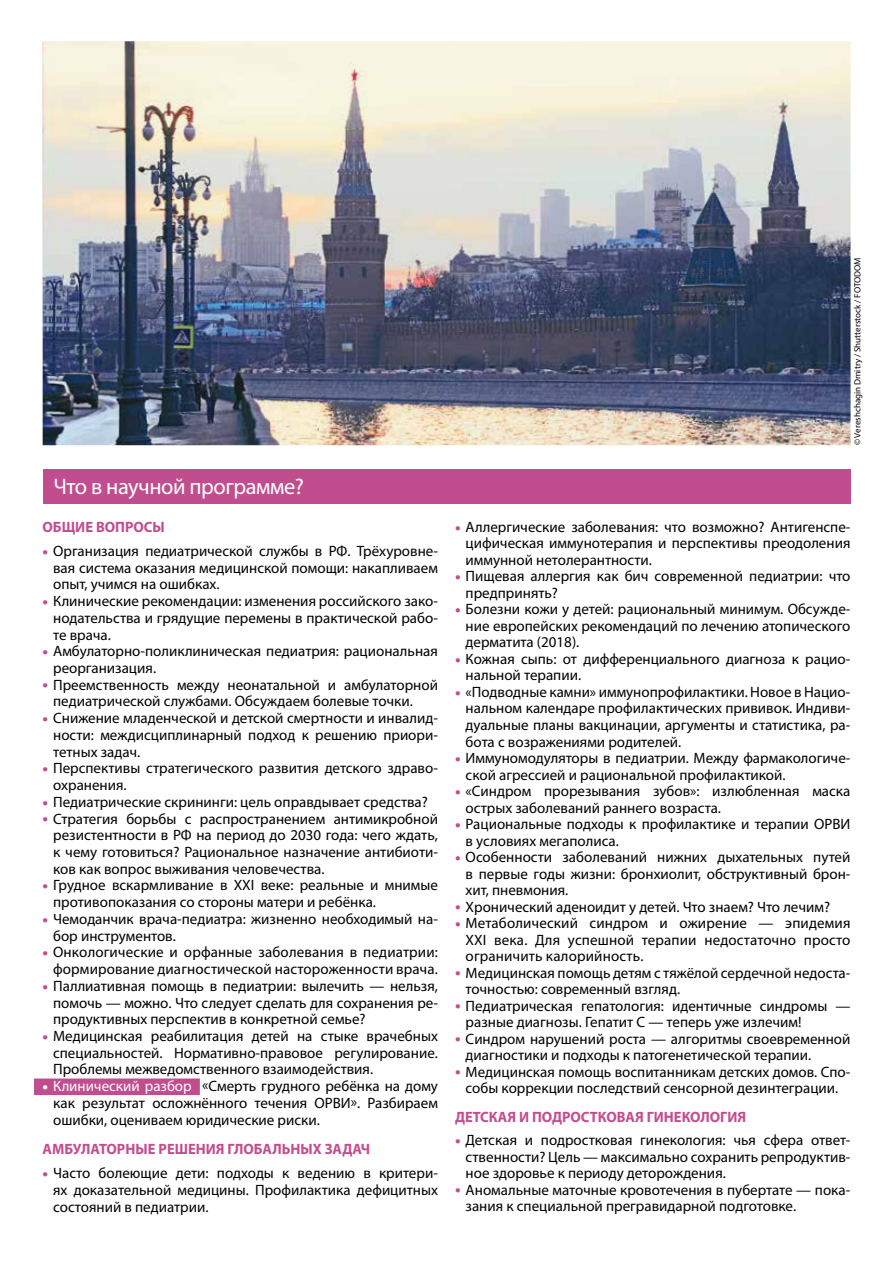
<style>
.page{position:relative;width:893px;height:1263px;background:#fff}
.page>*{position:absolute;margin:0;border:0;box-sizing:border-box;transform-origin:0 0}
.t1{font:22.5px "Myriad Pro";letter-spacing:-.02em;color:#fff}
.t2{font:15px/16.5px "Myriad Pro";color:#000;text-align:justify}
.t3{font:700 15px "Myriad Pro";color:#c24d8e}
.t4{font:9px "Myriad Pro";color:#000}
.s1{font-weight:600;font-size:18px;color:#c24d8e}
.s2{font-weight:600;font-size:18px;color:#fff}
.s3{color:#fff}
</style>
<div class="page">
<div style="left:43px;top:470px;width:807px;height:34px;background:#c24d8e"></div>
<div style="left:34px;top:1078px;width:166px;height:17px;background:#c24d8e"></div>
<img style="left:43px;top:41px;width:808px;height:404px">
<h1 class="t1" style="left:54px;top:473px;width:252px">Что в научной программе?</h1>
<p class="t3" style="left:43px;top:517px;width:124px">ОБЩИЕ ВОПРОСЫ</p>
<p class="t2" style="left:53px;top:542px;width:386px;text-indent:-11px"><span class="s1">•</span> Организация педиатрической службы в РФ. Трёхуровне&shy;вая система оказания медицинской помощи: накапливаем опыт, учимся на ошибках.</p>
<p class="t2" style="left:53px;top:592px;width:386px;text-indent:-11px"><span class="s1">•</span> Клинические рекомендации: изменения российского зако&shy;нодательства и грядущие перемены в практической рабо&shy;те врача.</p>
<p class="t2" style="left:53px;top:643px;width:386px;text-indent:-11px"><span class="s1">•</span> Амбулаторно-поликлиническая педиатрия: рациональная реорганизация.</p>
<p class="t2" style="left:53px;top:676px;width:386px;text-indent:-11px"><span class="s1">•</span> Преемственность между неонатальной и амбулаторной педиатрической службами. Обсуждаем болевые точки.</p>
<p class="t2" style="left:53px;top:710px;width:386px;text-indent:-11px"><span class="s1">•</span> Снижение младенческой и детской смертности и инвалид&shy;ности: междисциплинарный подход к решению приори&shy;тетных задач.</p>
<p class="t2" style="left:53px;top:760px;width:386px;text-indent:-11px"><span class="s1">•</span> Перспективы стратегического развития детского здраво&shy;охранения.</p>
<p class="t2" style="left:43px;top:793px;width:387px"><span class="s1">•</span> Педиатрические скрининги: цель оправдывает средства?</p>
<p class="t2" style="left:53px;top:810px;width:386px;text-indent:-11px"><span class="s1">•</span> Стратегия борьбы с распространением антимикробной резистентности в РФ на период до 2030 года: чего ждать, к чему готовиться? Рациональное назначение антибиоти&shy;ков как вопрос выживания человечества.</p>
<p class="t2" style="left:53px;top:877px;width:386px;text-indent:-11px"><span class="s1">•</span> Грудное вскармливание в XXI веке: реальные и мнимые противопоказания со стороны матери и ребёнка.</p>
<p class="t2" style="left:53px;top:910px;width:386px;text-indent:-11px"><span class="s1">•</span> Чемоданчик врача-педиатра: жизненно необходимый на&shy;бор инструментов.</p>
<p class="t2" style="left:43px;top:944px;width:397px;text-align:right"><span class="s1">•</span> Онкологические и орфанные заболевания в педиатрии: формирование диагностической настороженности врача.</p>
<p class="t2" style="left:53px;top:977px;width:386px;text-indent:-11px"><span class="s1">•</span> Паллиативная помощь в педиатрии: вылечить — нельзя, помочь — можно. Что следует сделать для сохранения ре&shy;продуктивных перспектив в конкретной семье?</p>
<p class="t2" style="left:53px;top:1027px;width:386px;text-indent:-11px"><span class="s1">•</span> Медицинская реабилитация детей на стыке врачебных специальностей. Нормативно-правовое регулирование.<br>Проблемы межведомственного взаимодействия.</p>
<p class="t2" style="left:53px;top:1077px;width:386px;text-indent:-11px"><span class="s2">•</span> <span class="s3">Клинический разбор</span> «Смерть грудного ребёнка на дому как результат осложнённого течения ОРВИ». Разбираем ошибки, оцениваем юридические риски.</p>
<p class="t3" style="left:43px;top:1139px;width:329px">АМБУЛАТОРНЫЕ РЕШЕНИЯ ГЛОБАЛЬНЫХ ЗАДАЧ</p>
<p class="t2" style="left:53px;top:1164px;width:386px;text-indent:-11px"><span class="s1">•</span> Часто болеющие дети: подходы к ведению в критери&shy;ях доказательной медицины. Профилактика дефицитных состояний в педиатрии.</p>
<p class="t4" style="left:852px;top:445px;width:189px;rotate:-90deg">© Vereshchagin Dmitry / Shutterstock / FOTODOM</p>
<p class="t2" style="left:466px;top:518px;width:386px;text-indent:-11px"><span class="s1">•</span> Аллергические заболевания: что возможно? Антигенспе&shy;цифическая иммунотерапия и перспективы преодоления иммунной нетолерантности.</p>
<p class="t2" style="left:466px;top:568px;width:386px;text-indent:-11px"><span class="s1">•</span> Пищевая аллергия как бич современной педиатрии: что предпринять?</p>
<p class="t2" style="left:466px;top:601px;width:386px;text-indent:-11px"><span class="s1">•</span> Болезни кожи у детей: рациональный минимум. Обсужде&shy;ние европейских рекомендаций по лечению атопического дерматита (2018).</p>
<p class="t2" style="left:466px;top:650px;width:386px;text-indent:-11px"><span class="s1">•</span> Кожная сыпь: от дифференциального диагноза к рацио&shy;нальной терапии.</p>
<p class="t2" style="left:466px;top:683px;width:386px;text-indent:-11px"><span class="s1">•</span> «Подводные камни» иммунопрофилактики. Новое в Нацио&shy;нальном календаре профилактических прививок. Индиви&shy;дуальные планы вакцинации, аргументы и статистика, ра&shy;бота с возражениями родителей.</p>
<p class="t2" style="left:466px;top:749px;width:386px;text-indent:-11px"><span class="s1">•</span> Иммуномодуляторы в педиатрии. Между фармакологиче&shy;ской агрессией и рациональной профилактикой.</p>
<p class="t2" style="left:466px;top:782px;width:386px;text-indent:-11px"><span class="s1">•</span> «Синдром прорезывания зубов»: излюбленная маска острых заболеваний раннего возраста.</p>
<p class="t2" style="left:466px;top:815px;width:386px;text-indent:-11px"><span class="s1">•</span> Рациональные подходы к профилактике и терапии ОРВИ в условиях мегаполиса.</p>
<p class="t2" style="left:466px;top:848px;width:386px;text-indent:-11px"><span class="s1">•</span> Особенности заболеваний нижних дыхательных путей в первые годы жизни: бронхиолит, обструктивный брон&shy;хит, пневмония.</p>
<p class="t2" style="left:455px;top:898px;width:377px"><span class="s1">•</span> Хронический аденоидит у детей. Что знаем? Что лечим?</p>
<p class="t2" style="left:466px;top:914px;width:386px;text-indent:-11px"><span class="s1">•</span> Метаболический синдром и ожирение — эпидемия XXI века. Для успешной терапии недостаточно просто ограничить калорийность.</p>
<p class="t2" style="left:466px;top:964px;width:386px;text-indent:-11px"><span class="s1">•</span> Медицинская помощь детям с тяжёлой сердечной недоста&shy;точностью: современный взгляд.</p>
<p class="t2" style="left:466px;top:997px;width:386px;text-indent:-11px"><span class="s1">•</span> Педиатрическая гепатология: идентичные синдромы — разные диагнозы. Гепатит С — теперь уже излечим!</p>
<p class="t2" style="left:466px;top:1030px;width:386px;text-indent:-11px"><span class="s1">•</span> Синдром нарушений роста — алгоритмы своевременной диагностики и подходы к патогенетической терапии.</p>
<p class="t2" style="left:455px;top:1063px;width:397px;text-align:center"><span class="s1">•</span> Медицинская помощь воспитанникам детских домов. Спо&shy;собы коррекции последствий сенсорной дезинтеграции.</p>
<p class="t3" style="left:455px;top:1107px;width:293px">ДЕТСКАЯ И ПОДРОСТКОВАЯ ГИНЕКОЛОГИЯ</p>
<p class="t2" style="left:466px;top:1132px;width:386px;text-indent:-11px"><span class="s1">•</span> Детская и подростковая гинекология: чья сфера ответ&shy;ственности? Цель — максимально сохранить репродуктив&shy;ное здоровье к периоду деторождения.</p>
<p class="t2" style="left:466px;top:1181px;width:386px;text-indent:-11px"><span class="s1">•</span> Аномальные маточные кровотечения в пубертате — пока&shy;зания к специальной прегравидарной подготовке.</p>
</div>
